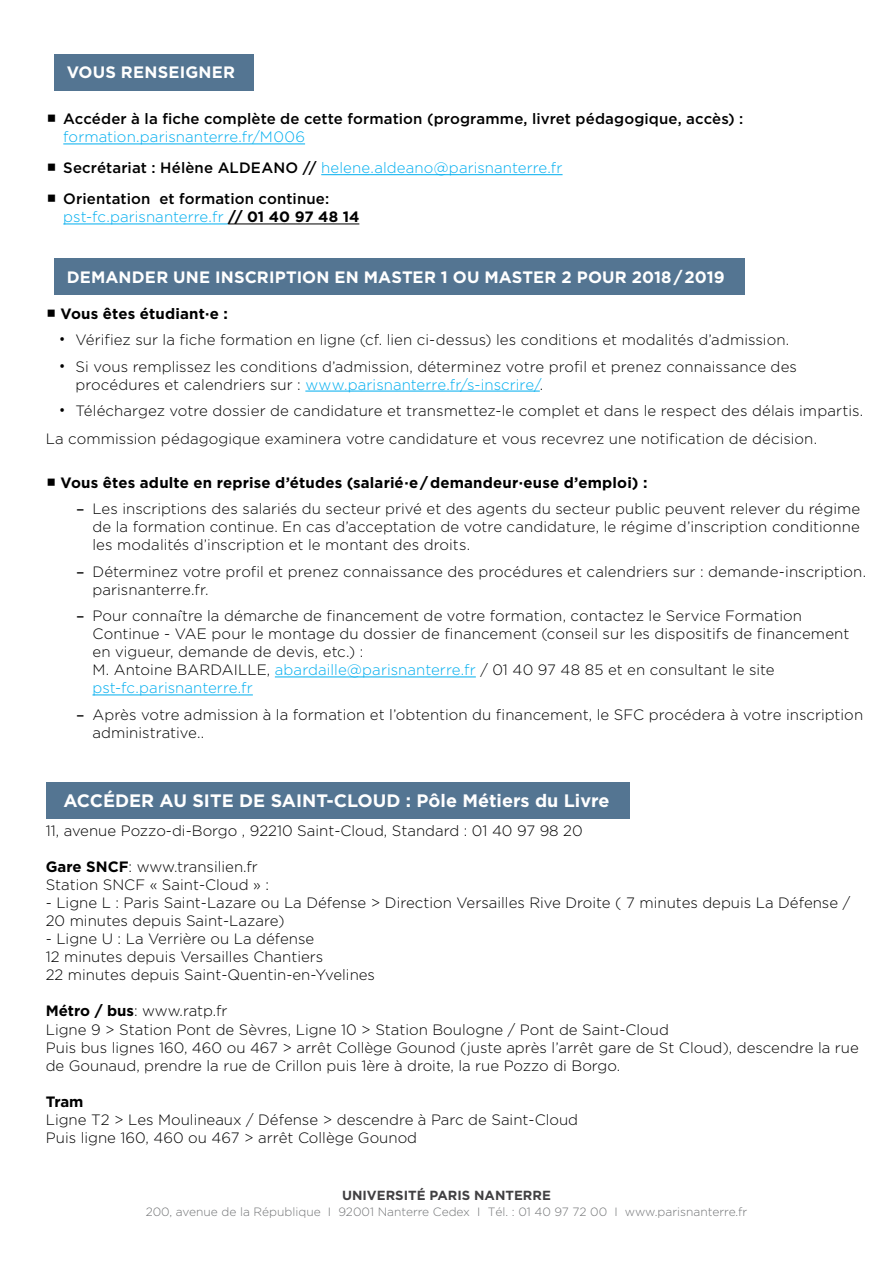
<style>
.page{position:relative;width:893px;height:1263px;background:#fff}
.page>*{position:absolute;margin:0;border:0;box-sizing:border-box;transform-origin:0 0}
.t1{font:700 18px "Gotham";color:#fff}
.t2{font:700 16.5px "Gotham";letter-spacing:.01em;color:#fff}
.t3{font:300 15px/18px "Gotham";color:#000}
.t4{font:500 15px/18px "Gotham";letter-spacing:.005em;color:#000}
.t5{font:700 15px "Gotham";letter-spacing:.01em;color:#000}
.t6{font:300 15px "Gotham";letter-spacing:.01em;color:#00aeef}
.t7{font:700 13.2px "Gotham";color:#414042}
.t8{font:300 12px "Gotham";color:#727476}
.s1{font-weight:300;color:#00aeef}
.s2{color:#000}
.s3{font-weight:500;color:#000}
.s4{font-weight:700}
.s5{color:#00aeef}
.s6{font-size:24px}
</style>
<div class="page">
<div style="left:54px;top:54px;width:199px;height:36px;background:#547592"></div>
<div style="left:54px;top:259px;width:690px;height:36px;background:#547592"></div>
<hr style="left:63px;top:144px;width:242px;height:1px;background:#00aeef">
<hr style="left:321px;top:174px;width:242px;height:1px;background:#00aeef">
<hr style="left:63px;top:224px;width:165px;height:1px;background:#00aeef">
<hr style="left:228px;top:224px;width:131px;height:1px;background:#000">
<hr style="left:305px;top:391px;width:235px;height:1px;background:#00aeef">
<hr style="left:275px;top:676px;width:201px;height:1px;background:#00aeef">
<hr style="left:92px;top:694px;width:161px;height:1px;background:#00aeef">
<div style="left:46px;top:782px;width:583px;height:36px;background:#547592"></div>
<p class="t2" style="left:67px;top:63px;width:170px">VOUS RENSEIGNER</p>
<p class="t4" style="left:63px;top:110px;width:682px;text-indent:-17px">▪ Accéder à la fiche complète de cette formation (programme, livret pédagogique, accès) : <span class="s1">formation.parisnanterre.fr/M006</span></p>
<p class="t6" style="left:46px;top:160px;width:518px"><span class="s2">▪</span> <span class="s3">Secrétariat : Hélène ALDEANO //</span> helene.aldeano@parisnanterre.fr</p>
<p class="t4" style="left:63px;top:189px;width:298px;text-indent:-17px">▪ Orientation et formation continue: <span class="s1">pst-fc.parisnanterre.fr</span> <span class="s4">// 01 40 97 48 14</span></p>
<p class="t2" style="left:67px;top:267px;width:659px">DEMANDER UNE INSCRIPTION EN MASTER 1 OU MASTER 2 POUR 2018/2019</p>
<p class="t3" style="left:75px;top:300px;width:723px;line-height:26.5px;text-indent:-30px">▪ <span class="s4">Vous êtes étudiant·e :<br></span>Vérifiez sur la fiche formation en ligne (cf. lien ci-dessus) les conditions et modalités d’admission.<br>Si vous remplissez les conditions d’admission, déterminez votre profil et prenez connaissance des</p>
<p class="t3" style="left:75px;top:371px;width:789px;line-height:26.5px">procédures et calendriers sur : <span class="s5">www.parisnanterre.fr/s-inscrire/</span>.<br>Téléchargez votre dossier de candidature et transmettez-le complet et dans le respect des délais impartis.</p>
<p class="t3" style="left:46px;top:430px;width:773px">La commission pédagogique examinera votre candidature et vous recevrez une notification de décision.</p>
<p class="t5" style="left:46px;top:474px;width:603px">▪ Vous êtes adulte en reprise d’études (salarié·e/demandeur·euse d’emploi) :</p>
<p class="t3" style="left:92px;top:500px;width:769px;text-align:justify;text-indent:-17px"><span class="s6">-</span> Les inscriptions des salariés du secteur privé et des agents du secteur public peuvent relever du régime de la formation continue. En cas d’acceptation de votre candidature, le régime d’inscription conditionne les modalités d’inscription et le montant des droits.</p>
<p class="t3" style="left:92px;top:562px;width:775px;text-indent:-17px"><span class="s6">-</span> Déterminez votre profil et prenez connaissance des procédures et calendriers sur : demande-inscription. parisnanterre.fr.</p>
<p class="t3" style="left:92px;top:607px;width:758px;text-indent:-17px"><span class="s6">-</span> Pour connaître la démarche de financement de votre formation, contactez le Service Formation Continue - VAE pour le montage du dossier de financement (conseil sur les dispositifs de financement en vigueur, demande de devis, etc.) :<br>M. Antoine BARDAILLE, <span class="s5">abardaille@parisnanterre.fr</span> / 01 40 97 48 85 et en consultant le site <span class="s5">pst-fc.parisnanterre.fr</span></p>
<p class="t3" style="left:92px;top:705px;width:772px;text-indent:-17px"><span class="s6">-</span> Après votre admission à la formation et l’obtention du financement, le SFC procédera à votre inscription administrative..</p>
<p class="t1" style="left:63px;top:790px;width:548px">ACCÉDER AU SITE DE SAINT-CLOUD : Pôle Métiers du Livre</p>
<p class="t3" style="left:46px;top:822px;width:538px">11, avenue Pozzo-di-Borgo , 92210 Saint-Cloud, Standard : 01 40 97 98 20</p>
<p class="t3" style="left:46px;top:858px;width:225px"><span class="s4">Gare SNCF</span>: www.transilien.fr<br>Station SNCF « Saint-Cloud » :</p>
<p class="t3" style="left:46px;top:894px;width:806px">- Ligne L : Paris Saint-Lazare ou La Défense &gt; Direction Versailles Rive Droite ( 7 minutes depuis La Défense /<br>20 minutes depuis Saint-Lazare)</p>
<p class="t3" style="left:46px;top:930px;width:331px">- Ligne U : La Verrière ou La défense<br>12 minutes depuis Versailles Chantiers<br>22 minutes depuis Saint-Quentin-en-Yvelines</p>
<p class="t3" style="left:46px;top:1002px;width:815px"><span class="s4">Métro / bus</span>: www.ratp.fr<br>Ligne 9 &gt; Station Pont de Sèvres, Ligne 10 &gt; Station Boulogne / Pont de Saint-Cloud<br>Puis bus lignes 160, 460 ou 467 &gt; arrêt Collège Gounod (juste après l’arrêt gare de St Cloud), descendre la rue de Gounaud, prendre la rue de Crillon puis 1ère à droite, la rue Pozzo di Borgo.</p>
<p class="t5" style="left:46px;top:1092px;width:39px">Tram</p>
<p class="t3" style="left:46px;top:1110px;width:534px">Ligne T2 &gt; Les Moulineaux / Défense &gt; descendre à Parc de Saint-Cloud<br>Puis ligne 160, 460 ou 467 &gt; arrêt Collège Gounod</p>
<p class="t7" style="left:342px;top:1187px;width:210px">UNIVERSITÉ PARIS NANTERRE</p>
<p class="t8" style="left:146px;top:1205px;width:603px">200, avenue de la République I 92001 Nanterre Cedex I Tél. : 01 40 97 72 00 I www.parisnanterre.fr</p>
</div>
